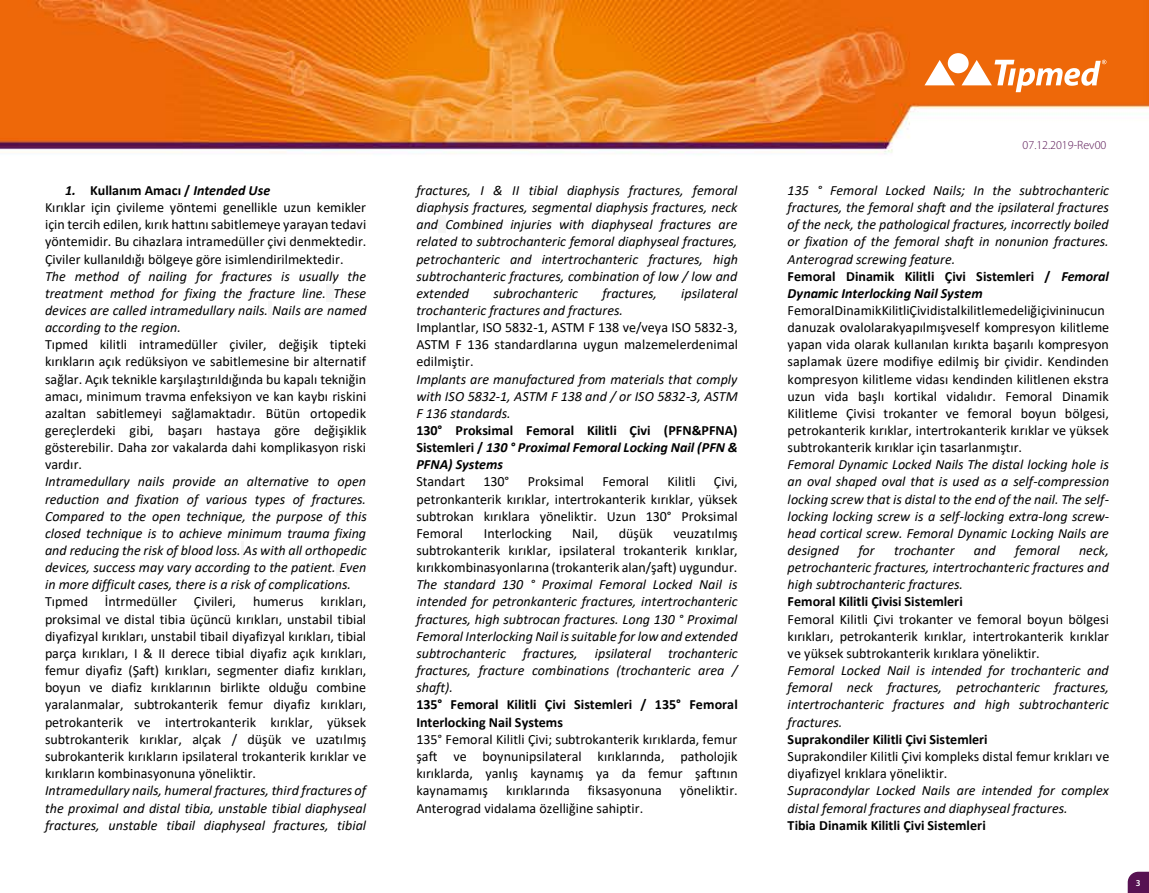
<style>
.page{position:relative;width:1149px;height:893px;background:#fff}
.page>*{position:absolute;margin:0;border:0;box-sizing:border-box;transform-origin:0 0}
.t1{font:14.1px/17.1px "Calibri";color:#000;text-align:justify}
.t2{font:italic 14.1px/17.1px "Calibri";letter-spacing:.005em;color:#000;text-align:justify}
.t3{font:700 14.1px/17.1px "Calibri";color:#000;text-align:justify}
.t4{font:300 12px "Myriad Pro";color:#571252}
.t5{font:600 9px "Myriad Pro";color:#fff}
.s1{font-weight:700;font-style:italic}
.s2{font-weight:700}
.s3{font-style:italic}
.s4{font-weight:700;font-style:normal}
</style>
<div class="page">
<img style="left:0;top:0;width:1148px;height:872px">
<svg style="left:924px;top:60px;width:30px;height:25px"></svg>
<svg style="left:961px;top:60px;width:145px;height:32px"></svg>
<div style="left:947px;top:53px;width:21px;height:20px;background:#fff;border-radius:50%"></div>
<svg style="left:1127px;top:872px;width:21px;height:21px"></svg>
<div style="left:326px;top:284px;width:7px;height:17px;background:#f5f5f5"></div>
<hr style="left:268px;top:301px;width:4px;height:18px;background:#f5f5f5">
<hr style="left:241px;top:541px;width:3px;height:18px;background:#f5f5f5">
<hr style="left:336px;top:559px;width:3px;height:17px;background:#f5f5f5">
<div style="left:438px;top:215px;width:7px;height:18px;background:#f5f5f5"></div>
<p class="t1" style="left:45px;top:181px;width:323px;text-align:left;text-indent:20px"><span class="s1">1.</span> <span class="s2">Kullanım Amacı /</span> <span class="s1">Intended Use<br></span>Kırıklar için çivileme yöntemi genellikle uzun kemikler için tercih edilen, kırık hattını sabitlemeye yarayan tedavi yöntemidir. Bu cihazlara intramedüller çivi denmektedir.<br>Çiviler kullanıldığı bölgeye göre isimlendirilmektedir.</p>
<p class="t2" style="left:45px;top:267px;width:323px">The method of nailing for fractures is usually the treatment method for fixing the fracture line. These devices are called intramedullary nails. Nails are named according to the region.</p>
<p class="t1" style="left:45px;top:336px;width:323px">Tıpmed kilitli intramedüller çiviler, değişik tipteki kırıkların açık redüksiyon ve sabitlemesine bir alternatif sağlar. Açık teknikle karşılaştırıldığında bu kapalı tekniğin amacı, minimum travma enfeksiyon ve kan kaybı riskini azaltan sabitlemeyi sağlamaktadır. Bütün ortopedik gereçlerdeki gibi, başarı hastaya göre değişiklik gösterebilir. Daha zor vakalarda dahi komplikasyon riski vardır.</p>
<p class="t2" style="left:45px;top:473px;width:323px">Intramedullary nails provide an alternative to open reduction and fixation of various types of fractures.<br>Compared to the open technique, the purpose of this closed technique is to achieve minimum trauma fixing and reducing the risk of blood loss. As with all orthopedic devices, success may vary according to the patient. Even in more difficult cases, there is a risk of complications.</p>
<p class="t1" style="left:45px;top:593px;width:323px">Tıpmed İntrmedüller Çivileri, humerus kırıkları, proksimal ve distal tibia üçüncü kırıkları, unstabil tibial diyafizyal kırıkları, unstabil tibail diyafizyal kırıkları, tibial parça kırıkları, I &amp; II derece tibial diyafiz açık kırıkları, femur diyafiz (Şaft) kırıkları, segmenter diafiz kırıkları, boyun ve diafiz kırıklarının birlikte olduğu combine yaralanmalar, subtrokanterik femur diyafiz kırıkları, petrokanterik ve intertrokanterik kırıklar, yüksek subtrokanterik kırıklar, alçak / düşük ve uzatılmış subrokanterik kırıkların ipsilateral trokanterik kırıklar ve kırıkların kombinasyonuna yöneliktir.</p>
<p class="t2" style="left:45px;top:781px;width:322px">Intramedullary nails, humeral fractures, third fractures of the proximal and distal tibia, unstable tibial diaphyseal fractures, unstable tibail diaphyseal fractures, tibial</p>
<p class="t2" style="left:416px;top:181px;width:323px">fractures, I &amp; II tibial diaphysis fractures, femoral diaphysis fractures, segmental diaphysis fractures, neck and Combined injuries with diaphyseal fractures are related to subtrochanteric femoral diaphyseal fractures, petrochanteric and intertrochanteric fractures, high subtrochanteric fractures, combination of low / low and extended</p>
<p class="t2" style="left:493px;top:284px;width:86px">subrochanteric</p>
<p class="t2" style="left:602px;top:284px;width:56px">fractures,</p>
<p class="t2" style="left:681px;top:284px;width:58px">ipsilateral</p>
<p class="t2" style="left:416px;top:301px;width:208px">trochanteric fractures and fractures.</p>
<p class="t1" style="left:416px;top:318px;width:323px">Implantlar, ISO 5832-1, ASTM F 138 ve/veya ISO 5832-3, ASTM F 136 standardlarına uygun malzemelerdenimal edilmiştir.</p>
<p class="t2" style="left:416px;top:370px;width:323px">Implants are manufactured from materials that comply with ISO 5832-1, ASTM F 138 and / or ISO 5832-3, ASTM F 136 standards.</p>
<p class="t3" style="left:416px;top:422px;width:323px">130° Proksimal Femoral Kilitli Çivi (PFN&amp;PFNA)<br>Sistemleri / <span class="s3">130 ° Proximal Femoral Locking Nail (PFN &amp; PFNA) Systems</span></p>
<p class="t1" style="left:416px;top:473px;width:50px">Standart</p>
<p class="t1" style="left:483px;top:473px;width:27px">130°</p>
<p class="t1" style="left:527px;top:473px;width:58px">Proksimal</p>
<p class="t1" style="left:602px;top:473px;width:48px">Femoral</p>
<p class="t1" style="left:667px;top:473px;width:30px">Kilitli</p>
<p class="t1" style="left:416px;top:473px;width:323px;text-indent:297px">Çivi, petronkanterik kırıklar, intertrokanterik kırıklar, yüksek subtrokan kırıklara yöneliktir. Uzun 130° Proksimal Femoral</p>
<p class="t1" style="left:416px;top:524px;width:323px;text-indent:257px">veuzatılmış subtrokanterik kırıklar, ipsilateral trokanterik kırıklar, kırıkkombinasyonlarına (trokanterik alan/şaft) uygundur.</p>
<p class="t2" style="left:416px;top:575px;width:323px">The standard 130 ° Proximal Femoral Locked Nail is intended for petronkanteric fractures, intertrochanteric fractures, high subtrocan fractures. Long 130 ° Proximal Femoral Interlocking Nail is suitable for low and extended subtrochanteric fractures, ipsilateral trochanteric fractures, fracture combinations (trochanteric area / shaft).</p>
<p class="t3" style="left:416px;top:696px;width:323px">135° Femoral Kilitli Çivi Sistemleri / 135° Femoral<br>Interlocking Nail Systems</p>
<p class="t1" style="left:416px;top:730px;width:323px">135° Femoral Kilitli Çivi; subtrokanterik kırıklarda, femur şaft ve boynunipsilateral kırıklarında, patholojik kırıklarda, yanlış kaynamış ya da femur şaftının kaynamamış</p>
<p class="t1" style="left:483px;top:524px;width:69px">Interlocking</p>
<p class="t1" style="left:572px;top:524px;width:27px">Nail,</p>
<p class="t1" style="left:618px;top:524px;width:35px">düşük</p>
<p class="t1" style="left:506px;top:782px;width:65px">kırıklarında</p>
<p class="t1" style="left:587px;top:782px;width:76px">fiksasyonuna</p>
<p class="t1" style="left:679px;top:782px;width:59px">yöneliktir.</p>
<p class="t1" style="left:416px;top:799px;width:228px">Anterograd vidalama özelliğine sahiptir.</p>
<p class="t4" style="left:1022px;top:137px;width:85px">07.12.2019-Rev00</p>
<p class="t2" style="left:787px;top:181px;width:323px;text-align:left">135 ° Femoral Locked Nails; In the subtrochanteric fractures, the femoral shaft and the ipsilateral fractures of the neck, the pathological fractures, incorrectly boiled or fixation of the femoral shaft in nonunion fractures.<br>Anterograd screwing feature.<br><span class="s4">Femoral Dinamik Kilitli Çivi Sistemleri /</span> <span class="s2">Femoral Dynamic Interlocking Nail System</span></p>
<p class="t1" style="left:787px;top:301px;width:323px;text-align:left">FemoralDinamikKilitliÇividistalkilitlemedeliğiçivininucun danuzak ovalolarakyapılmışveself kompresyon kilitleme yapan vida olarak kullanılan kırıkta başarılı kompresyon saplamak üzere modifiye edilmiş bir çividir. Kendinden kompresyon kilitleme vidası kendinden kilitlenen ekstra uzun vida başlı kortikal vidalıdır. Femoral Dinamik Kilitleme Çivisi trokanter ve femoral boyun bölgesi, petrokanterik kırıklar, intertrokanterik kırıklar ve yüksek subtrokanterik kırıklar için tasarlanmıştır.</p>
<p class="t2" style="left:787px;top:455px;width:323px">Femoral Dynamic Locked Nails The distal locking hole is an oval shaped oval that is used as a self-compression locking screw that is distal to the end of the nail. The self&shy;locking locking screw is a self-locking extra-long screw&shy;head cortical screw. Femoral Dynamic Locking Nails are designed</p>
<p class="t2" style="left:858px;top:541px;width:18px">for</p>
<p class="t2" style="left:893px;top:541px;width:62px">trochanter</p>
<p class="t2" style="left:973px;top:541px;width:23px">and</p>
<p class="t2" style="left:1014px;top:541px;width:46px">femoral</p>
<p class="t2" style="left:787px;top:541px;width:323px;text-indent:291px">neck, petrochanteric fractures, intertrochanteric fractures and high subtrochanteric fractures.</p>
<p class="t3" style="left:787px;top:593px;width:177px">Femoral Kilitli Çivisi Sistemleri</p>
<p class="t1" style="left:787px;top:610px;width:323px">Femoral Kilitli Çivi trokanter ve femoral boyun bölgesi kırıkları, petrokanterik kırıklar, intertrokanterik kırıklar ve yüksek subtrokanterik kırıklara yöneliktir.</p>
<p class="t2" style="left:787px;top:661px;width:322px">Femoral Locked Nail is intended for trochanteric and femoral neck fractures, petrochanteric fractures, intertrochanteric fractures and high subtrochanteric fractures.</p>
<p class="t3" style="left:787px;top:730px;width:201px">Suprakondiler Kilitli Çivi Sistemleri</p>
<p class="t1" style="left:787px;top:747px;width:323px">Suprakondiler Kilitli Çivi kompleks distal femur krıkları ve diyafizyel krıklara yöneliktir.</p>
<p class="t2" style="left:787px;top:781px;width:322px">Supracondylar Locked Nails are intended for complex distal femoral fractures and diaphyseal fractures.</p>
<p class="t3" style="left:787px;top:816px;width:199px">Tibia Dinamik Kilitli Çivi Sistemleri</p>
<p class="t5" style="left:1135px;top:877px;width:6px">3</p>
</div>
